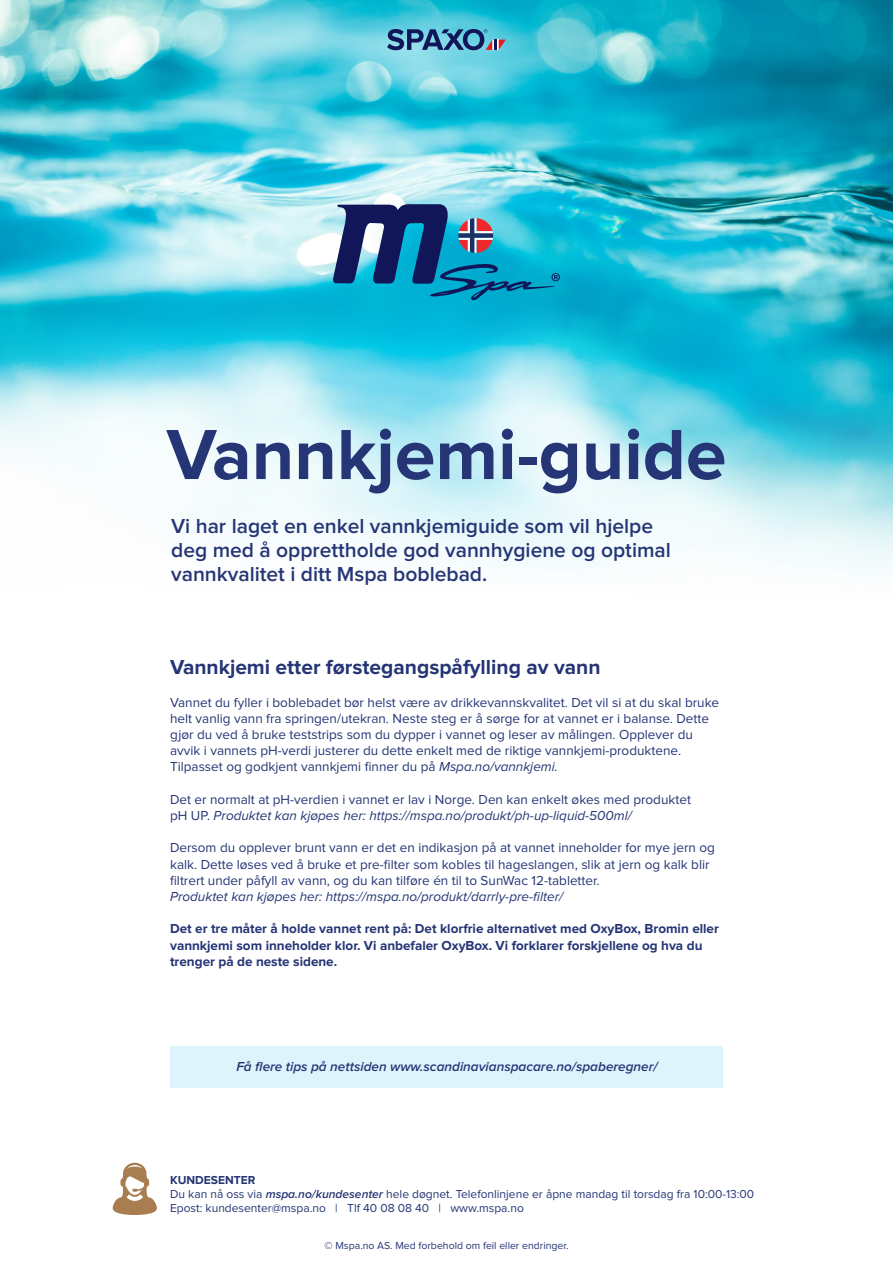
<style>
.page{position:relative;width:893px;height:1263px;background:#fff}
.page>*{position:absolute;margin:0;border:0;box-sizing:border-box;transform-origin:0 0}
.t1{font:700 73.5px "Proxima Nova";color:#253575}
.t2{font:600 21px/24px "Proxima Nova";color:#253575}
.t3{font:700 21px "Proxima Nova";color:#253575}
.t4{font:13.5px/16.2px "Proxima Nova";color:#253575}
.t5{font:700 13.5px/16.2px "Proxima Nova";color:#253575}
.t6{font:italic 13.5px "Proxima Nova";color:#253575}
.t7{font:italic 600 13.5px "Proxima Nova";color:#253575}
.t8{font:12px "Proxima Nova";color:#253575}
.t9{font:700 12px "Proxima Nova";color:#253575}
.t10{font:10.5px "Proxima Nova";color:#253575}
.s1{font-style:italic}
.s2{font-style:normal}
.s3{font-weight:600;font-style:italic}
</style>
<div class="page">
<img style="left:0;top:0;width:893px;height:568px">
<svg style="left:333px;top:204px;width:227px;height:96px;background:#2485ad"></svg>
<svg style="left:387px;top:29px;width:119px;height:21px;background:#4d7da2"></svg>
<div style="left:170px;top:1046px;width:553px;height:41px;background:#def4fc"></div>
<svg style="left:113px;top:1163px;width:44px;height:52px"></svg>
<p class="t1" style="left:166px;top:413px;width:561px">Vannkjemi-guide</p>
<p class="t2" style="left:171px;top:514px;width:483px">Vi har laget en enkel vannkjemiguide som vil hjelpe</p>
<p class="t2" style="left:171px;top:538px;width:501px">deg med å opprettholde god vannhygiene og optimal vannkvalitet i ditt Mspa boblebad.</p>
<p class="t3" style="left:170px;top:655px;width:432px">Vannkjemi etter førstegangspåfylling av vann</p>
<p class="t4" style="left:170px;top:694px;width:551px">Vannet du fyller i boblebadet bør helst være av drikkevannskvalitet. Det vil si at du skal bruke helt vanlig vann fra springen/utekran. Neste steg er å sørge for at vannet er i balanse. Dette gjør du ved å bruke teststrips som du dypper i vannet og leser av målingen. Opplever du avvik i vannets pH-verdi justerer du dette enkelt med de riktige vannkjemi-produktene.</p>
<p class="t4" style="left:170px;top:759px;width:389px">Tilpasset og godkjent vannkjemi finner du på <span class="s1">Mspa.no/vannkjemi.</span></p>
<p class="t4" style="left:170px;top:791px;width:522px">Det er normalt at pH-verdien i vannet er lav i Norge. Den kan enkelt økes med produktet</p>
<p class="t6" style="left:170px;top:808px;width:463px"><span class="s2">pH UP.</span> Produktet kan kjøpes her: https://mspa.no/produkt/ph-up-liquid-500ml/</p>
<p class="t4" style="left:170px;top:840px;width:546px">Dersom du opplever brunt vann er det en indikasjon på at vannet inneholder for mye jern og kalk. Dette løses ved å bruke et pre-filter som kobles til hageslangen, slik at jern og kalk blir filtrert under påfyll av vann, og du kan tilføre én til to SunWac 12-tabletter.</p>
<p class="t6" style="left:170px;top:889px;width:394px">Produktet kan kjøpes her: https://mspa.no/produkt/darrly-pre-filter/</p>
<p class="t5" style="left:170px;top:921px;width:550px">Det er tre måter å holde vannet rent på: Det klorfrie alternativet med OxyBox, Bromin eller vannkjemi som inneholder klor. Vi anbefaler OxyBox. Vi forklarer forskjellene og hva du trenger på de neste sidene.</p>
<p class="t7" style="left:236px;top:1059px;width:423px">Få flere tips på nettsiden www.scandinavianspacare.no/spaberegner/</p>
<p class="t9" style="left:170px;top:1173px;width:87px">KUNDESENTER</p>
<p class="t8" style="left:170px;top:1187px;width:586px">Du kan nå oss via <span class="s3">mspa.no/kundesenter</span> hele døgnet. Telefonlinjene er åpne mandag til torsdag fra 10:00-13:00</p>
<p class="t8" style="left:170px;top:1202px;width:355px">Epost: kundesenter@mspa.no | Tlf 40 08 08 40 | www.mspa.no</p>
<p class="t10" style="left:324px;top:1239px;width:245px">© Mspa.no AS. Med forbehold om feil eller endringer.</p>
</div>
